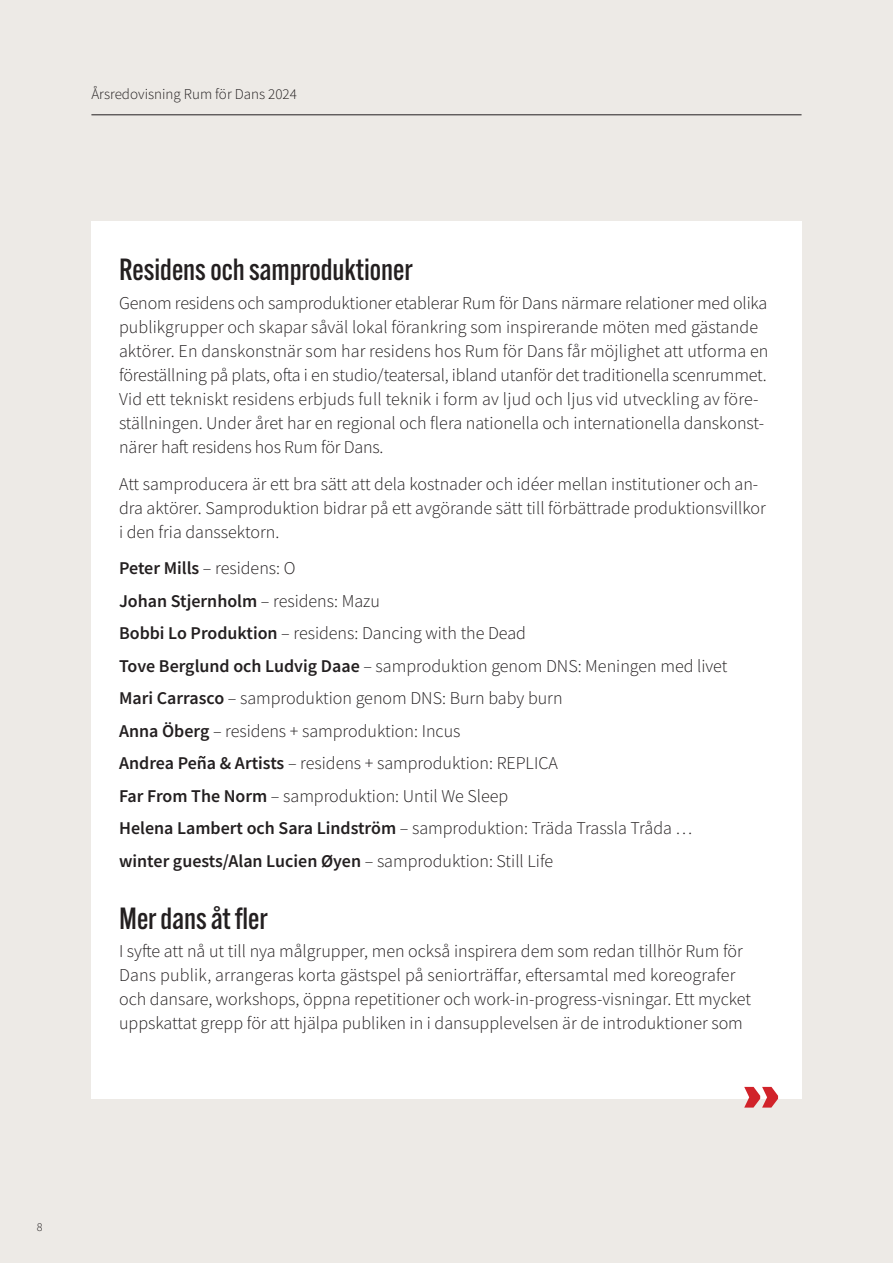
<style>
.page{position:relative;width:893px;height:1263px;background:#edeae6}
.page>*{position:absolute;margin:0;border:0;box-sizing:border-box;transform-origin:0 0}
.t1{font:900 60px "Alternate Gothic ATF";color:#d1232a}
.Rubrik_liten{font:500 30px "Alternate Gothic ATF";color:#231f20}
.Bröd{font:300 18px/24px "Source Sans Pro";color:#231f20}
.Bröd-2{font:600 18px "Source Sans Pro";color:#231f20}
.Bröd-3{font:300 15px "Source Sans Pro";color:#231f20}
.t2{font:300 12px "Source Sans Pro";color:#231f20}
.s1{font-weight:600}
.s2{font-weight:300}
</style>
<div class="page">
<div style="left:91px;top:221px;width:710px;height:877px;background:#fff"></div>
<hr style="left:91px;top:114px;width:710px;height:1px;background:#231f20">
<p class="Bröd-3" style="left:91px;top:85px;width:207px">Årsredovisning Rum för Dans 2024</p>
<p class="t2" style="left:37px;top:1219px;width:7px">8</p>
<p class="Rubrik_liten" style="left:119px;top:251px;width:295px">Residens och samproduktioner</p>
<p class="Bröd" style="left:119px;top:291px;width:651px">Genom residens och samproduktioner etablerar Rum för Dans närmare relationer med olika publikgrupper och skapar såväl lokal förankring som inspirerande möten med gästande aktörer. En danskonstnär som har residens hos Rum för Dans får möjlighet att utforma en föreställning på plats, ofta i en studio/teatersal, ibland utanför det traditionella scenrummet.<br>Vid ett tekniskt residens erbjuds full teknik i form av ljud och ljus vid utveckling av före&shy;ställningen. Under året har en regional och flera nationella och internationella danskonst&shy;närer haft residens hos Rum för Dans.</p>
<p class="Bröd" style="left:119px;top:471px;width:648px">Att samproducera är ett bra sätt att dela kostnader och idéer mellan institutioner och an&shy;dra aktörer. Samproduktion bidrar på ett avgörande sätt till förbättrade produktionsvillkor i den fria danssektorn.</p>
<p class="Bröd" style="left:119px;top:556px;width:178px"><span class="s1">Peter Mills</span> – residens: O</p>
<p class="Bröd-2" style="left:119px;top:589px;width:262px">Johan Stjernholm <span class="s2">– residens: Mazu</span></p>
<p class="Bröd" style="left:119px;top:621px;width:408px"><span class="s1">Bobbi Lo Produktion</span> – residens: Dancing with the Dead</p>
<p class="Bröd" style="left:119px;top:654px;width:610px"><span class="s1">Tove Berglund och Ludvig Daae</span> – samproduktion genom DNS: Meningen med livet</p>
<p class="Bröd" style="left:119px;top:686px;width:445px"><span class="s1">Mari Carrasco</span> – samproduktion genom DNS: Burn baby burn</p>
<p class="Bröd" style="left:119px;top:719px;width:343px"><span class="s1">Anna Öberg</span> – residens + samproduktion: Incus</p>
<p class="Bröd" style="left:119px;top:751px;width:440px"><span class="s1">Andrea Peña &amp; Artists</span> – residens + samproduktion: REPLICA</p>
<p class="Bröd" style="left:119px;top:784px;width:391px"><span class="s1">Far From The Norm</span> – samproduktion: Until We Sleep</p>
<p class="Bröd" style="left:119px;top:816px;width:575px"><span class="s1">Helena Lambert och Sara Lindström</span> – samproduktion: Träda Trassla Tråda …</p>
<p class="Bröd-2" style="left:119px;top:849px;width:436px">winter guests/Alan Lucien Øyen <span class="s2">– samproduktion: Still Life</span></p>
<p class="Rubrik_liten" style="left:119px;top:900px;width:150px">Mer dans åt fler</p>
<p class="Bröd" style="left:119px;top:939px;width:633px">I syfte att nå ut till nya målgrupper, men också inspirera dem som redan tillhör Rum för Dans publik, arrangeras korta gästspel på seniorträffar, eftersamtal med koreografer och dansare, workshops, öppna repetitioner och work-in-progress-visningar. Ett mycket uppskattat grepp för att hjälpa publiken in i dansupplevelsen är de introduktioner som</p>
<p class="t1" style="left:743px;top:1060px;width:37px">››</p>
</div>
